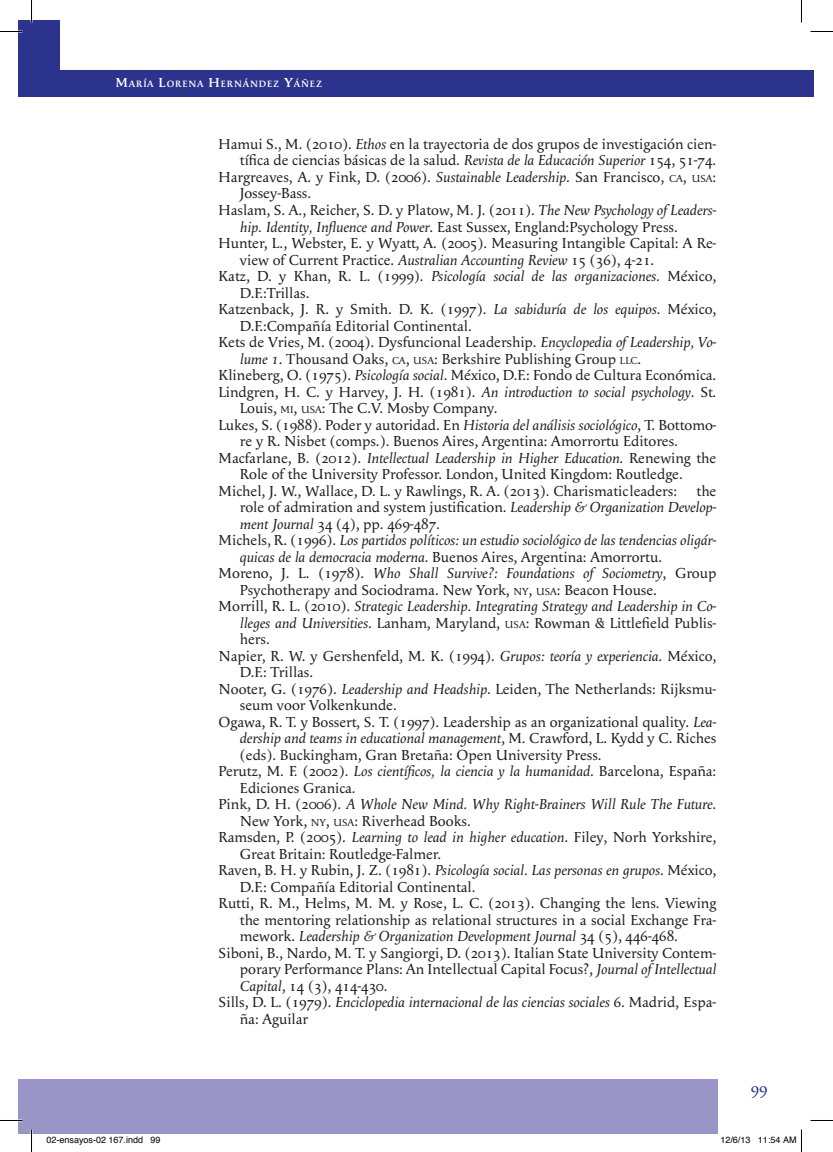
<style>
.page{position:relative;width:833px;height:1152px;background:#fff}
.page>*{position:absolute;margin:0;border:0;box-sizing:border-box;transform-origin:0 0}
.t1{font:16.5px "Apolline";color:#2b338d}
.REFERENCIAS{font:15px/16.5px "Apolline";color:#231f20}
.REFERENCIAS-2{font:italic 15px/16.5px "Apolline";color:#231f20}
.t2{font:600 9.45px "Apolline";letter-spacing:.085em;color:#fff}
.t3{font:9px "Helvetica";color:#000}
.s1{font-size:13.5px}
.s2{font-style:italic}
.s3{font-size:10.5px}
.s4{font-style:inherit}
.s5{font-style:normal}
.s6{font-style:normal;font-size:10.5px}
</style>
<div class="page">
<div style="left:19px;top:20px;width:12px;height:76px;background:#2b338d"></div>
<div style="left:32px;top:20px;width:28px;height:76px;background:#2b338d"></div>
<div style="left:32px;top:1079px;width:686px;height:54px;background:#9995c6"></div>
<div style="left:19px;top:1079px;width:13px;height:54px;background:#9995c6"></div>
<div style="left:60px;top:70px;width:754px;height:26px;background:#2b338d"></div>
<hr style="left:0;top:1119px;width:22px;height:2px;background:#fff">
<svg style="left:0;top:31px;width:22px;height:1px"></svg>
<svg style="left:810px;top:31px;width:23px;height:1px"></svg>
<svg style="left:0;top:1120px;width:22px;height:1px"></svg>
<svg style="left:810px;top:1120px;width:23px;height:1px"></svg>
<svg style="left:31px;top:0;width:1px;height:22px"></svg>
<svg style="left:31px;top:1129px;width:1px;height:22px"></svg>
<svg style="left:801px;top:0;width:1px;height:22px"></svg>
<svg style="left:801px;top:1129px;width:1px;height:22px"></svg>
<p class="t2" style="left:115px;top:78px;width:208px"><span class="s1">M</span>ARÍA <span class="s1">L</span>ORENA <span class="s1">H</span>ERNÁNDEZ <span class="s1">Y</span>ÁÑEZ</p>
<p class="REFERENCIAS" style="left:218px;top:136px;width:499px;text-align:right">Hamui S., M. (2010). <span class="s2">Ethos</span> en la trayectoria de dos grupos de investigación cien&shy;tífica de ciencias básicas de la salud. <span class="s2">Revista de la Educación Superior</span> 154, 51-74.</p>
<p class="REFERENCIAS" style="left:240px;top:169px;width:478px;text-indent:-21px">Hargreaves, A. y Fink, D. (2006). <span class="s2">Sustainable Leadership</span>. San Francisco, <span class="s3">CA</span><span class="s4">,</span> <span class="s3">USA</span>:<br>Jossey-Bass.</p>
<p class="REFERENCIAS" style="left:240px;top:202px;width:478px;text-indent:-21px">Haslam, S. A., Reicher, S. D. y Platow, M. J. (2011). <span class="s2">The New Psychology of Leaders&shy;hip. Identity, Influence and Power</span>. East Sussex, England:Psychology Press.</p>
<p class="REFERENCIAS" style="left:240px;top:235px;width:478px;text-indent:-21px">Hunter, L., Webster, E. y Wyatt, A. (2005). Measuring Intangible Capital: A Re&shy;view of Current Practice. <span class="s2">Australian Accounting Review</span> 15 (36), 4-21.</p>
<p class="REFERENCIAS" style="left:240px;top:268px;width:478px;text-indent:-21px">Katz, D. y Khan, R. L. (1999). <span class="s2">Psicología social de las organizaciones</span>. México,<br>D.F.:Trillas.</p>
<p class="REFERENCIAS" style="left:240px;top:301px;width:478px;text-indent:-21px">Katzenback, J. R. y Smith. D. K. (1997). <span class="s2">La sabiduría de los equipos</span>. México,<br>D.F.:Compañía Editorial Continental.</p>
<p class="REFERENCIAS" style="left:240px;top:334px;width:478px;text-indent:-21px">Kets de Vries, M. (2004). Dysfuncional Leadership. <span class="s2">Encyclopedia of Leadership, Vo&shy;lume 1</span>. Thousand Oaks, <span class="s3">CA</span><span class="s4">,</span> <span class="s3">USA</span>: Berkshire Publishing Group <span class="s3">LLC</span>.</p>
<p class="REFERENCIAS" style="left:218px;top:367px;width:499px">Klineberg, O. (1975). <span class="s2">Psicología social</span>. México, D.F.: Fondo de Cultura Económica.</p>
<p class="REFERENCIAS" style="left:240px;top:383px;width:478px;text-indent:-21px">Lindgren, H. C. y Harvey, J. H. (1981). <span class="s2">An introduction to social psychology</span>. St.<br>Louis, <span class="s3">MI</span><span class="s4">,</span> <span class="s3">USA</span>: The C.V. Mosby Company.</p>
<p class="REFERENCIAS" style="left:240px;top:416px;width:478px;text-indent:-21px">Lukes, S. (1988). Poder y autoridad. En <span class="s2">Historia del análisis sociológico</span>, T. Bottomo&shy;re y R. Nisbet (comps.). Buenos Aires, Argentina: Amorrortu Editores.</p>
<p class="REFERENCIAS" style="left:240px;top:449px;width:478px;text-indent:-21px">Macfarlane, B. (2012). <span class="s2">Intellectual Leadership in Higher Education</span>. Renewing the<br>Role of the University Professor. London, United Kingdom: Routledge.</p>
<p class="REFERENCIAS" style="left:218px;top:482px;width:460px">Michel, J. W., Wallace, D. L. y Rawlings, R. A. (2013). Charismaticleaders:</p>
<p class="REFERENCIAS" style="left:240px;top:482px;width:478px;text-align:justify;text-indent:456px">the role of admiration and system justification. <span class="s2">Leadership &amp; Organization Develop&shy;ment Journal</span> 34 (4), pp. 469-487.</p>
<p class="REFERENCIAS-2" style="left:240px;top:532px;width:478px;text-indent:-21px"><span class="s5">Michels, R. (1996).</span> Los partidos políticos: un estudio sociológico de las tendencias oligár&shy;quicas de la democracia moderna<span class="s5">. Buenos Aires, Argentina: Amorrortu.</span></p>
<p class="REFERENCIAS" style="left:240px;top:565px;width:478px;text-indent:-21px">Moreno, J. L. (1978). <span class="s2">Who Shall Survive?: Foundations of Sociometry</span>, Group<br>Psychotherapy and Sociodrama. New York, <span class="s3">NY</span><span class="s4">,</span> <span class="s3">USA</span>: Beacon House.</p>
<p class="REFERENCIAS-2" style="left:240px;top:598px;width:478px;text-align:justify;text-indent:-21px"><span class="s5">Morrill, R. L. (2010).</span> Strategic Leadership. Integrating Strategy and Leadership in Co&shy;lleges and Universities<span class="s5">. Lanham, Maryland,</span> <span class="s6">USA</span><span class="s5">: Rowman &amp; Littlefield Publis&shy;hers.</span></p>
<p class="REFERENCIAS" style="left:240px;top:647px;width:478px;text-indent:-21px">Napier, R. W. y Gershenfeld, M. K. (1994). <span class="s2">Grupos: teoría y experiencia</span>. México,<br>D.F.: Trillas.</p>
<p class="REFERENCIAS" style="left:240px;top:680px;width:478px;text-indent:-21px">Nooter, G. (1976). <span class="s2">Leadership and Headship</span>. Leiden, The Netherlands: Rijksmu&shy;seum voor Volkenkunde.</p>
<p class="REFERENCIAS" style="left:240px;top:713px;width:478px;text-align:justify;text-indent:-21px">Ogawa, R. T. y Bossert, S. T. (1997). Leadership as an organizational quality. <span class="s2">Lea&shy;dership and teams in educational management</span>, M. Crawford, L. Kydd y C. Riches (eds). Buckingham, Gran Bretaña: Open University Press.</p>
<p class="REFERENCIAS" style="left:240px;top:763px;width:478px;text-indent:-21px">Perutz, M. F. (2002). <span class="s2">Los científicos, la ciencia y la humanidad</span>. Barcelona, España:<br>Ediciones Granica.</p>
<p class="REFERENCIAS-2" style="left:240px;top:796px;width:478px;text-indent:-21px"><span class="s5">Pink, D. H. (2006).</span> A Whole New Mind. Why Right-Brainers Will Rule The Future<span class="s5">.<br>New York,</span> <span class="s6">NY</span><span class="s5">,</span> <span class="s6">USA</span><span class="s5">: Riverhead Books.</span></p>
<p class="REFERENCIAS" style="left:240px;top:829px;width:478px;text-indent:-21px">Ramsden, P. (2005). <span class="s2">Learning to lead in higher education</span>. Filey, Norh Yorkshire,<br>Great Britain: Routledge-Falmer.</p>
<p class="REFERENCIAS" style="left:240px;top:862px;width:478px;text-indent:-21px">Raven, B. H. y Rubin, J. Z. (1981). <span class="s2">Psicología social. Las personas en grupos</span>. México,<br>D.F.: Compañía Editorial Continental.</p>
<p class="REFERENCIAS" style="left:240px;top:895px;width:478px;text-align:justify;text-indent:-21px">Rutti, R. M., Helms, M. M. y Rose, L. C. (2013). Changing the lens. Viewing the mentoring relationship as relational structures in a social Exchange Fra&shy;mework. <span class="s2">Leadership &amp; Organization Development Journal</span> 34 (5), 446-468.</p>
<p class="REFERENCIAS" style="left:240px;top:944px;width:478px;text-align:justify;text-indent:-21px">Siboni, B., Nardo, M. T. y Sangiorgi, D. (2013). Italian State University Contem&shy;porary Performance Plans: An Intellectual Capital Focus?, <span class="s2">Journal of Intellectual Capital</span>, 14 (3), 414-430.</p>
<p class="REFERENCIAS-2" style="left:240px;top:994px;width:478px;text-indent:-21px"><span class="s5">Sills, D. L. (1979).</span> Enciclopedia internacional de las ciencias sociales <span class="s5">6. Madrid, Espa&shy;ña: Aguilar</span></p>
<p class="t1" style="left:750px;top:1078px;width:18px">99</p>
<p class="t3" style="left:46px;top:1132px;width:116px">02-ensayos-02 167.indd 99</p>
<p class="t3" style="left:720px;top:1132px;width:78px">12/6/13 11:54 AM</p>
</div>
